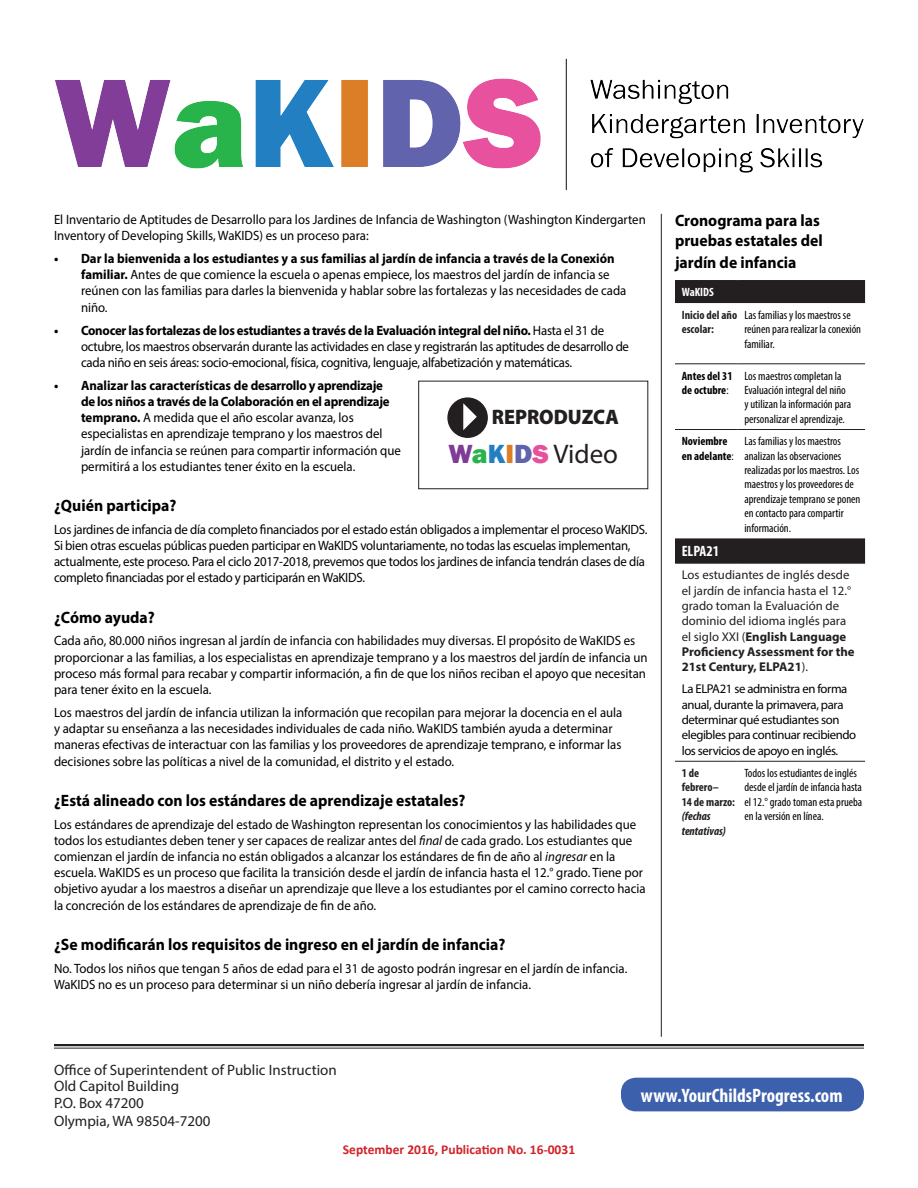
<style>
.page{position:relative;width:918px;height:1188px;background:#fff}
.page>*{position:absolute;margin:0;border:0;box-sizing:border-box;transform-origin:0 0}
.t1{font:27px "Myriad Pro";color:#231f20}
.t2{font:900 21px "Myriad Pro";color:#231f20;scale:.95 1}
.t3{font:700 condensed 19.5px "Myriad Pro";color:#fff}
.Main_text{font:700 16.5px/19.8px "Myriad Pro";color:#000;scale:.95 1}
.t4{font:15px "Myriad Pro";color:#231f20}
.Main_text-2{font:700 condensed 15px "Myriad Pro";color:#fff}
.Main_text-3{font:13.5px/16.2px "Myriad Pro";color:#000;scale:.95 1}
.Main_text-4{font:13.5px/16.2px "Myriad Pro";letter-spacing:-.02em;color:#000;scale:.95 1}
.t5{font:700 13.5px "Calibri";color:#d1232a}
.Main_text-5{font:12.75px/15.3px "Myriad Pro";color:#231f20}
.Main_text-6{font:12.75px/15.3px "Myriad Pro";letter-spacing:-.03em;color:#000}
.Main_text-7{font:condensed 12px/14.4px "Myriad Pro";color:#000}
.Main_text-8{font:700 condensed 12px/14.4px "Myriad Pro";color:#231f20}
.Main_text-9{font:700 condensed 12px/14.4px "Myriad Pro";color:#000}
.Main_text-10{font:700 condensed 12px "Myriad Pro";color:#fff}
.s1{font-weight:700}
.s2{font-style:italic}
.s3{font-family:"Franklin Gothic";font-weight:800;color:#7f3c97}
.s4{font-family:"Franklin Gothic";font-weight:800;color:#2ab34b}
.s5{font-family:"Franklin Gothic";font-weight:800;color:#247ec2}
.s6{font-family:"Franklin Gothic";font-weight:800;color:#db7e26}
.s7{font-family:"Franklin Gothic";font-weight:800;color:#6163ac}
.s8{font-family:"Franklin Gothic";font-weight:800;color:#e6509d}
.s9{font-weight:400}
</style>
<div class="page">
<img style="left:55px;top:58px;width:809px;height:132px">
<hr style="left:54px;top:1044px;width:810px;height:2px;background:#231f20">
<hr style="left:54px;top:1048px;width:810px;height:1px;background:#231f20">
<svg style="left:675px;top:281px;width:190px;height:282px"></svg>
<hr style="left:675px;top:761px;width:63px;height:1px;background:#231f20">
<hr style="left:738px;top:761px;width:127px;height:1px;background:#231f20">
<hr style="left:675px;top:364px;width:63px;height:1px;background:#231f20">
<hr style="left:738px;top:364px;width:127px;height:1px;background:#231f20">
<hr style="left:675px;top:429px;width:63px;height:1px;background:#231f20">
<hr style="left:738px;top:429px;width:127px;height:1px;background:#231f20">
<hr style="left:675px;top:563px;width:63px;height:1px;background:#231f20">
<hr style="left:738px;top:563px;width:127px;height:1px;background:#231f20">
<hr style="left:675px;top:280px;width:63px;height:1px;background:#231f20">
<hr style="left:738px;top:280px;width:127px;height:1px;background:#231f20">
<div style="left:621px;top:1078px;width:243px;height:33px;background:#3d60ac;border-radius:15px"></div>
<hr style="left:661px;top:214px;width:1px;height:823px;background:#231f20">
<div style="left:418px;top:381px;width:230px;height:108px;border:1px solid #231f20"></div>
<div style="left:448px;top:398px;width:39px;height:39px;background:#231f20;border-radius:50%"></div>
<div style="left:447px;top:397px;width:41px;height:41px;border:2px solid #231f20;border-radius:50%"></div>
<p class="Main_text-3" style="left:54px;top:211px;width:624px">El Inventario de Aptitudes de Desarrollo para los Jardines de Infancia de Washington (Washington Kindergarten<br>Inventory of Developing Skills, WaKIDS) es un proceso para:</p>
<p class="Main_text-3" style="left:81px;top:250px;width:576px;text-indent:-27px"><span class="s1">• Dar la bienvenida a los estudiantes y a sus familias al jardín de infancia a través de la Conexión familiar.</span> Antes de que comience la escuela o apenas empiece, los maestros del jardín de infancia se reúnen con las familias para darles la bienvenida y hablar sobre las fortalezas y las necesidades de cada niño.</p>
<p class="Main_text-4" style="left:81px;top:322px;width:578px;text-indent:-27px"><span class="s1">• Conocer las fortalezas de los estudiantes a través de la Evaluación integral del niño.</span> Hasta el 31 de octubre, los maestros observarán durante las actividades en clase y registrarán las aptitudes de desarrollo de cada niño en seis áreas: socio-emocional, física, cognitiva, lenguaje, alfabetización y matemáticas.</p>
<p class="Main_text-3" style="left:81px;top:377px;width:338px;text-indent:-27px"><span class="s1">• Analizar las características de desarrollo y aprendizaje<br>de los niños a través de la Colaboración en el aprendizaje temprano.</span> A medida que el año escolar avanza, los especialistas en aprendizaje temprano y los maestros del jardín de infancia se reúnen para compartir información que permitirá a los estudiantes tener éxito en la escuela.</p>
<p class="Main_text" style="left:54px;top:495px;width:130px">¿Quién participa?</p>
<p class="Main_text-4" style="left:54px;top:521px;width:626px">Los jardines de infancia de día completo financiados por el estado están obligados a implementar el proceso WaKIDS.<br>Si bien otras escuelas públicas pueden participar en WaKIDS voluntariamente, no todas las escuelas implementan, actualmente, este proceso. Para el ciclo 2017-2018, prevemos que todos los jardines de infancia tendrán clases de día completo financiadas por el estado y participarán en WaKIDS.</p>
<p class="Main_text" style="left:54px;top:607px;width:108px">¿Cómo ayuda?</p>
<p class="Main_text-3" style="left:54px;top:633px;width:626px">Cada año, 80.000 niños ingresan al jardín de infancia con habilidades muy diversas. El propósito de WaKIDS es proporcionar a las familias, a los especialistas en aprendizaje temprano y a los maestros del jardín de infancia un proceso más formal para recabar y compartir información, a fin de que los niños reciban el apoyo que necesitan para tener éxito en la escuela.</p>
<p class="Main_text-3" style="left:54px;top:704px;width:600px">Los maestros del jardín de infancia utilizan la información que recopilan para mejorar la docencia en el aula y adaptar su enseñanza a las necesidades individuales de cada niño. WaKIDS también ayuda a determinar maneras efectivas de interactuar con las familias y los proveedores de aprendizaje temprano, e informar las decisiones sobre las políticas a nivel de la comunidad, el distrito y el estado.</p>
<p class="Main_text" style="left:54px;top:790px;width:435px">¿Está alineado con los estándares de aprendizaje estatales?</p>
<p class="Main_text-3" style="left:54px;top:816px;width:624px">Los estándares de aprendizaje del estado de Washington representan los conocimientos y las habilidades que todos los estudiantes deben tener y ser capaces de realizar antes del <span class="s2">final</span> de cada grado. Los estudiantes que comienzan el jardín de infancia no están obligados a alcanzar los estándares de fin de año al <span class="s2">ingresar</span> en la escuela. WaKIDS es un proceso que facilita la transición desde el jardín de infancia hasta el 12.° grado. Tiene por objetivo ayudar a los maestros a diseñar un aprendizaje que lleve a los estudiantes por el camino correcto hacia la concreción de los estándares de aprendizaje de fin de año.</p>
<p class="Main_text" style="left:54px;top:934px;width:477px">¿Se modificarán los requisitos de ingreso en el jardín de infancia?</p>
<p class="Main_text-3" style="left:54px;top:960px;width:605px">No. Todos los niños que tengan 5 años de edad para el 31 de agosto podrán ingresar en el jardín de infancia.<br>WaKIDS no es un proceso para determinar si un niño debería ingresar al jardín de infancia.</p>
<p class="t2" style="left:492px;top:403px;width:135px">REPRODUZCA</p>
<p class="t1" style="left:448px;top:438px;width:171px"><span class="s3">W</span><span class="s4">a</span><span class="s5">K</span><span class="s6">I</span><span class="s7">D</span><span class="s8">S</span> Video</p>
<p class="Main_text" style="left:675px;top:210px;width:157px">Cronograma para las pruebas estatales del</p>
<p class="Main_text" style="left:675px;top:252px;width:129px">jardín de infancia</p>
<p class="Main_text-10" style="left:682px;top:285px;width:34px">WaKIDS</p>
<p class="Main_text-8" style="left:682px;top:307px;width:57px">Inicio del año escolar:</p>
<p class="Main_text-7" style="left:744px;top:307px;width:118px">Las familias y los maestros se reúnen para realizar la conexión familiar.</p>
<p class="Main_text-9" style="left:682px;top:368px;width:52px">Antes del 31 de octubre<span class="s9">:</span></p>
<p class="Main_text-7" style="left:744px;top:368px;width:108px">Los maestros completan la<br>Evaluación integral del niño y utilizan la información para personalizar el aprendizaje.</p>
<p class="Main_text-9" style="left:682px;top:434px;width:54px">Noviembre en adelante<span class="s9">:</span></p>
<p class="Main_text-7" style="left:744px;top:434px;width:118px">Las familias y los maestros analizan las observaciones realizadas por los maestros. Los maestros y los proveedores de aprendizaje temprano se ponen en contacto para compartir información.</p>
<p class="Main_text-2" style="left:682px;top:542px;width:39px">ELPA21</p>
<p class="Main_text-5" style="left:682px;top:567px;width:174px">Los estudiantes de inglés desde el jardín de infancia hasta el 12.° grado toman la Evaluación de dominio del idioma inglés para el siglo XXI (<span class="s1">English Language<br>Proficiency Assessment for the<br>21st Century, ELPA21</span>).</p>
<p class="Main_text-6" style="left:682px;top:681px;width:176px">La ELPA21 se administra en forma anual, durante la primavera, para determinar qué estudiantes son elegibles para continuar recibiendo los servicios de apoyo en inglés.</p>
<p class="Main_text-8" style="left:682px;top:766px;width:55px">1 de febrero–<br>14 de marzo: <span class="s2">(fechas tentativas)</span></p>
<p class="Main_text-7" style="left:744px;top:766px;width:119px">Todos los estudiantes de inglés desde el jardín de infancia hasta el 12.° grado toman esta prueba en la versión en línea.</p>
<p class="t4" style="left:54px;top:1060px;width:284px">Office of Superintendent of Public Instruction</p>
<p class="t4" style="left:54px;top:1077px;width:127px">Old Capitol Building</p>
<p class="t4" style="left:54px;top:1093px;width:91px">P.O. Box 47200</p>
<p class="t4" style="left:54px;top:1111px;width:158px">Olympia, WA 98504-7200</p>
<p class="t5" style="left:343px;top:1140px;width:234px">September 2016, Publication No. 16-0031</p>
<p class="t3" style="left:641px;top:1083px;width:203px">www.YourChildsProgress.com</p>
</div>
